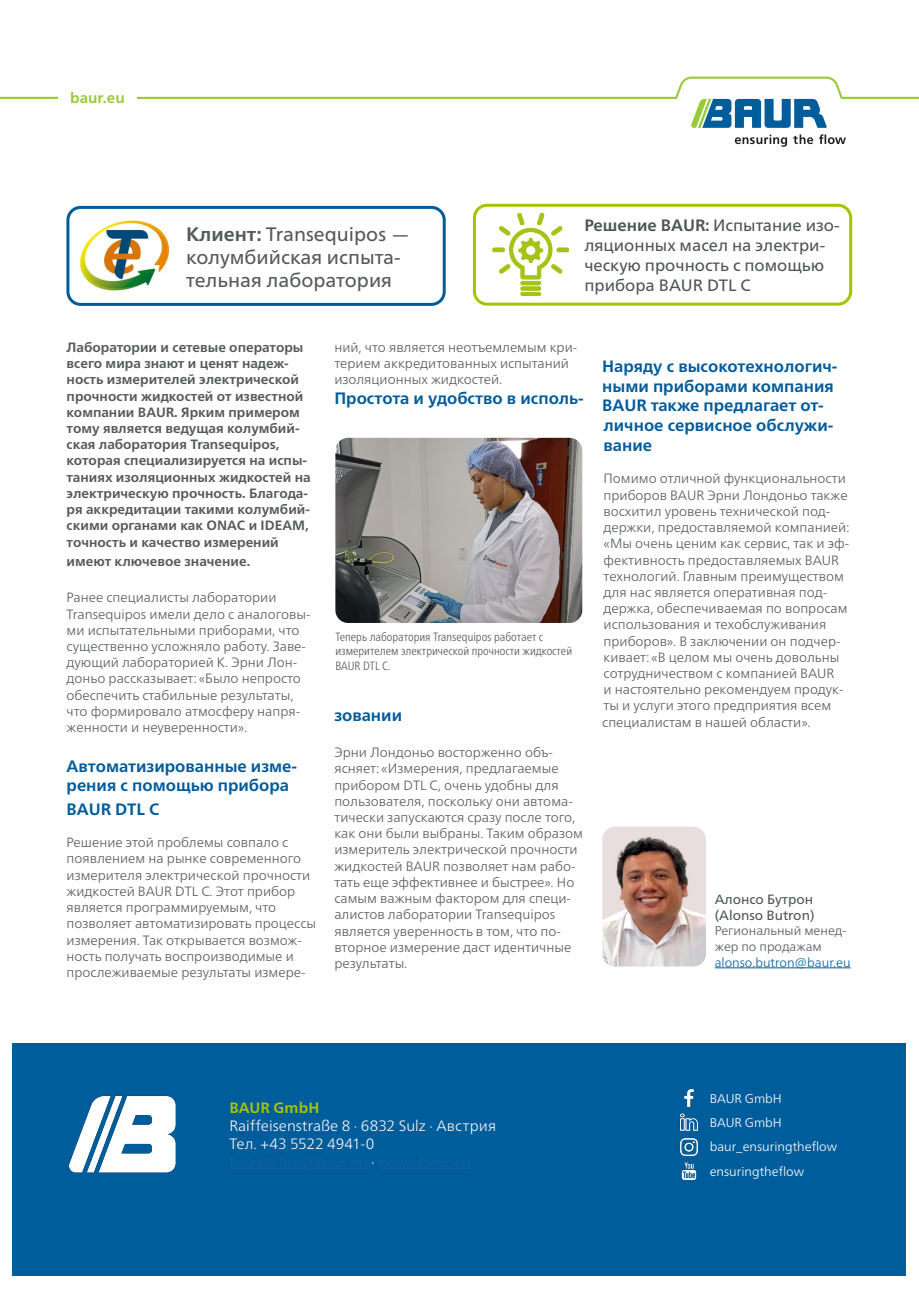
<style>
.page{position:relative;width:919px;height:1289px;background:#fff}
.page>*{position:absolute;margin:0;border:0;box-sizing:border-box;transform-origin:0 0}
.t1{font:19.5px/23.4px "Frutiger Neue LTW1 G";color:#555a5c}
.t2{font:700 16.5px/19.8px "Frutiger Neue LTW1 G";color:#005b9a}
.t3{font:16.5px/19.8px "Frutiger Neue LTW1 G";color:#4f5558}
.t4{font:300 15px "Frutiger Neue LTW1 G";color:#f9f7f6}
.t5{font:700 15px "Frutiger Neue LTW1 G";letter-spacing:.005em;color:#a5c400}
.t6{font:700 15px "Frutiger Neue LTW1 G";letter-spacing:.005em;color:#99ca3b}
.t7{font:300 13.5px/16.2px "Frutiger Neue LTW1 G";color:#555a5c}
.t8{font:700 13.5px/16.2px "Frutiger Neue LTW1 G";color:#555a5c}
.t9{font:13.5px/16.2px "Frutiger Neue LTW1 G";color:#4f5558}
.t10{font:300 12.75px "Frutiger Neue LTW1 G";color:#fff}
.t11{font:300 12.75px/16.2px "Frutiger Neue LTW1 G";color:#4f5558}
.t12{font:300 12.75px "Frutiger Neue LTW1 G";color:#005d9c}
.t13{font:300 condensed 12px/14.4px "Frutiger Neue LTW1 G";color:#555a5c}
.s1{font-weight:700}
</style>
<div class="page">
<svg style="left:734px;top:135px;width:53px;height:12px"></svg>
<svg style="left:793px;top:134px;width:52px;height:10px"></svg>
<svg style="left:0;top:77px;width:918px;height:51px"></svg>
<img style="left:335px;top:438px;width:247px;height:185px">
<div style="left:58px;top:91px;width:78px;height:21px;background:#fff"></div>
<img style="left:80px;top:220px;width:90px;height:71px">
<div style="left:66px;top:206px;width:379px;height:100px;border:3px solid #005b9a;border-radius:13px"></div>
<div style="left:473px;top:204px;width:379px;height:102px;border:3px solid #a5c400;border-radius:13px"></div>
<img style="left:472px;top:203px;width:127px;height:103px">
<img style="left:602px;top:827px;width:104px;height:139px">
<hr style="left:714px;top:967px;width:136px;height:1px;background:#005d9c">
<div style="left:13px;top:1043px;width:892px;height:233px;background:#005d9c"></div>
<hr style="left:229px;top:1168px;width:139px;height:1px;background:#175d9e">
<hr style="left:378px;top:1168px;width:93px;height:1px;background:#175d9e">
<img style="left:69px;top:1095px;width:107px;height:78px">
<img style="left:680px;top:1113px;width:18px;height:18px">
<img style="left:681px;top:1162px;width:16px;height:19px">
<img style="left:680px;top:1138px;width:18px;height:19px">
<img style="left:684px;top:1089px;width:10px;height:19px">
<p class="t6" style="left:70px;top:87px;width:56px">baur.eu</p>
<p class="t1" style="left:186px;top:220px;width:226px"><span class="s1">Клиент:</span> Transequipos — колумбийская испыта&shy;тельная лаборатория</p>
<p class="t3" style="left:584px;top:214px;width:257px"><span class="s1">Решение BAUR:</span> Испытание изо&shy;ляционных масел на электри&shy;ческую прочность с помощью прибора BAUR DTL C</p>
<p class="t8" style="left:67px;top:338px;width:246px">Лаборатории и сетевые операторы всего мира знают и ценят надеж&shy;ность измерителей электрической прочности жидкостей от известной компании BAUR. Ярким примером тому является ведущая колумбий&shy;ская лаборатория Transequipos, которая специализируется на испы&shy;таниях изоляционных жидкостей на электрическую прочность. Благода&shy;ря аккредитации такими колумбий&shy;скими органами как ONAC и IDEAM, точность и качество измерений</p>
<p class="t8" style="left:67px;top:552px;width:185px">имеют ключевое значение.</p>
<p class="t7" style="left:67px;top:588px;width:245px">Ранее специалисты лаборатории Transequipos имели дело с аналоговы&shy;ми испытательными приборами, что существенно усложняло работу. Заве&shy;дующий лабораторией К. Эрни Лон&shy;доньо рассказывает: «Было непросто обеспечить стабильные результаты, что формировало атмосферу напря&shy;женности и неуверенности».</p>
<p class="t2" style="left:67px;top:754px;width:232px">Автоматизированные изме&shy;рения с помощью прибора</p>
<p class="t2" style="left:67px;top:798px;width:94px">BAUR DTL C</p>
<p class="t7" style="left:67px;top:833px;width:251px">Решение этой проблемы совпало с появлением на рынке современного измерителя электрической прочности жидкостей BAUR DTL C. Этот прибор является программируемым, что позволяет автоматизировать процессы измерения. Так открывается возмож&shy;ность получать воспроизводимые и прослеживаемые результаты измере-</p>
<p class="t7" style="left:334px;top:338px;width:244px">ний, что является неотъемлемым кри&shy;терием аккредитованных испытаний изоляционных жидкостей.</p>
<p class="t2" style="left:334px;top:387px;width:251px">Простота и удобство в исполь-</p>
<p class="t13" style="left:335px;top:628px;width:238px">Теперь лаборатория Transequipos работает с измерителем электрической прочности жидкостей<br>BAUR DTL C.</p>
<p class="t2" style="left:334px;top:704px;width:69px">зовании</p>
<p class="t7" style="left:334px;top:743px;width:250px">Эрни Лондоньо восторженно объ&shy;ясняет: «Измерения, предлагаемые прибором DTL C, очень удобны для пользователя, поскольку они автома&shy;тически запускаются сразу после того, как они были выбраны. Таким образом измеритель электрической прочности жидкостей BAUR позволяет нам рабо&shy;тать еще эффективнее и быстрее». Но самым важным фактором для специ&shy;алистов лаборатории Transequipos является уверенность в том, что по&shy;вторное измерение даст идентичные результаты.</p>
<p class="t2" style="left:602px;top:355px;width:237px">Наряду с высокотехнологич&shy;ными приборами компания<br>BAUR также предлагает от&shy;личное сервисное обслужи&shy;вание</p>
<p class="t7" style="left:602px;top:469px;width:249px">Помимо отличной функциональности приборов BAUR Эрни Лондоньо также восхитил уровень технической под&shy;держки, предоставляемой компанией: «Мы очень ценим как сервис, так и эф&shy;фективность предоставляемых BAUR технологий. Главным преимуществом для нас является оперативная под&shy;держка, обеспечиваемая по вопросам использования и техобслуживания приборов». В заключении он подчер&shy;кивает: «В целом мы очень довольны сотрудничеством с компанией BAUR<br>и настоятельно рекомендуем продук&shy;ты и услуги этого предприятия всем специалистам в нашей области».</p>
<p class="t9" style="left:714px;top:889px;width:101px">Алонсо Бутрон (Alonso Butron)</p>
<p class="t11" style="left:714px;top:921px;width:133px">Региональный менед&shy;жер по продажам</p>
<p class="t12" style="left:714px;top:952px;width:137px">alonso.butron@baur.eu</p>
<p class="t5" style="left:229px;top:1096px;width:91px">BAUR GmbH</p>
<p class="t4" style="left:229px;top:1114px;width:268px">Raiffeisenstraße 8 · 6832 Sulz · Австрия</p>
<p class="t4" style="left:229px;top:1132px;width:147px">Тел. +43 5522 4941-0</p>
<p class="t10" style="left:709px;top:1088px;width:74px">BAUR GmbH</p>
<p class="t10" style="left:709px;top:1113px;width:74px">BAUR GmbH</p>
<p class="t10" style="left:709px;top:1137px;width:129px">baur_ensuringtheflow</p>
<p class="t10" style="left:709px;top:1161px;width:96px">ensuringtheflow</p>
</div>
